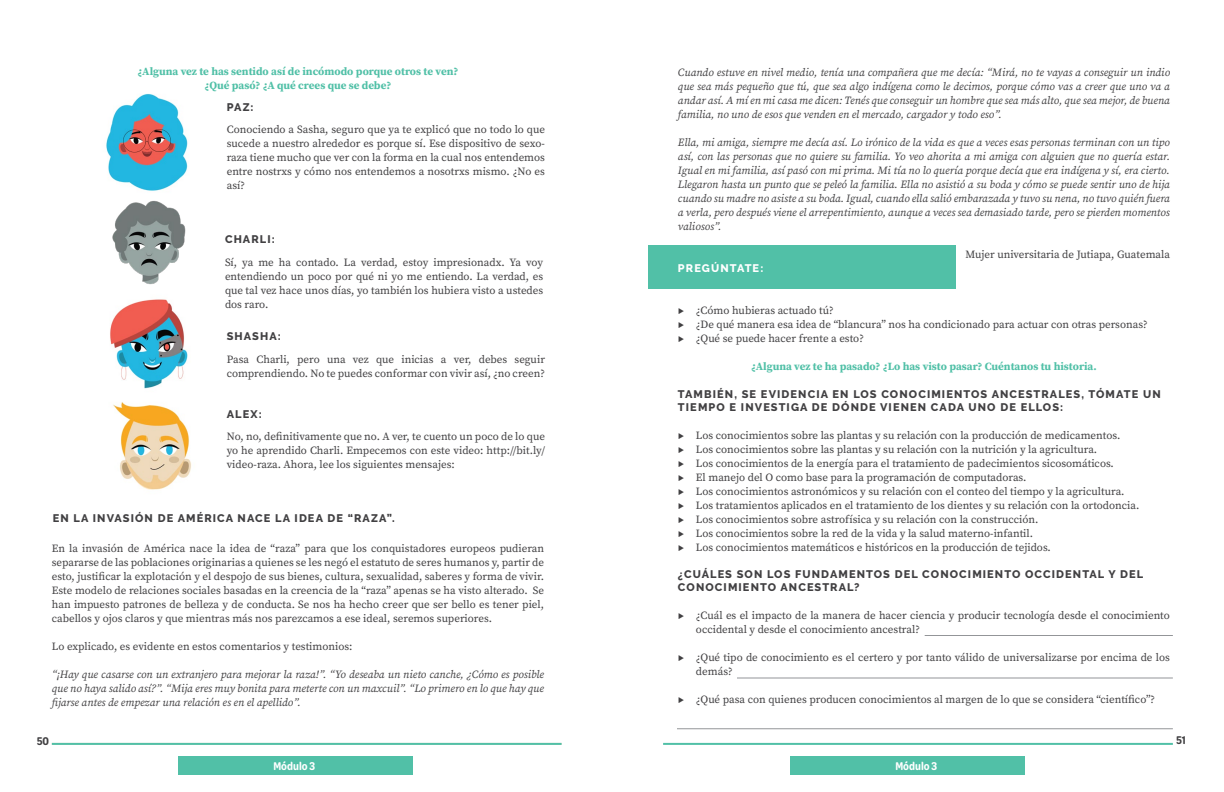
<style>
.page{position:relative;width:1224px;height:792px;background:#fff}
.page>*{position:absolute;margin:0;border:0;box-sizing:border-box;transform-origin:0 0}
.t1{font:600 12px "Omnes Cond";color:#fff}
.t2{font:600 12px "Omnes Cond";color:#414042}
.t3{font:11px/14px "Source Serif Pro";color:#414042}
.t4{font:italic 11px/14px "Source Serif Pro";color:#414042;text-align:justify}
.t5{font:800 11px/13.2px "Raleway";letter-spacing:.1em;color:#414042}
.t6{font:700 11px/14px "Source Serif Pro";color:#51c0a7;text-align:center}
.t7{font:800 11px "Raleway";letter-spacing:.1em;color:#fff}
</style>
<div class="page">
<img style="left:110px;top:299px;width:78px;height:90px">
<img style="left:106px;top:93px;width:82px;height:90px">
<img style="left:112px;top:183px;width:74px;height:102px">
<img style="left:113px;top:402px;width:79px;height:88px">
<hr style="left:52px;top:743px;width:510px;height:2px;background:#51c0a7">
<hr style="left:663px;top:743px;width:510px;height:2px;background:#51c0a7">
<div style="left:179px;top:756px;width:234px;height:19px;background:#51c0a7"></div>
<div style="left:791px;top:756px;width:234px;height:19px;background:#51c0a7"></div>
<div style="left:648px;top:245px;width:307px;height:43px;background:#51c0a7"></div>
<hr style="left:925px;top:635px;width:248px;height:1px;background:#939598">
<hr style="left:737px;top:678px;width:436px;height:1px;background:#939598">
<hr style="left:677px;top:728px;width:496px;height:1px;background:#939598">
<p class="t6" style="left:138px;top:65px;width:322px">¿Alguna vez te has sentido así de incómodo porque otros te ven? ¿Qué pasó? ¿A qué crees que se debe?</p>
<p class="t5" style="left:227px;top:100px;width:28px">PAZ:</p>
<p class="t3" style="left:227px;top:123px;width:320px;text-align:justify">Conociendo a Sasha, seguro que ya te explicó que no todo lo que sucede a nuestro alrededor es porque sí. Ese dispositivo de sexo&shy;raza tiene mucho que ver con la forma en la cual nos entendemos entre nostrxs y cómo nos entendemos a nosotrxs mismo. ¿No es así?</p>
<p class="t5" style="left:225px;top:233px;width:51px">CHARLI:</p>
<p class="t3" style="left:225px;top:255px;width:320px;text-align:justify">Sí, ya me ha contado. La verdad, estoy impresionadx. Ya voy entendiendo un poco por qué ni yo me entiendo. La verdad, es que tal vez hace unos días, yo también los hubiera visto a ustedes dos raro.</p>
<p class="t5" style="left:227px;top:330px;width:56px">SHASHA:</p>
<p class="t3" style="left:227px;top:352px;width:320px">Pasa Charli, pero una vez que inicias a ver, debes seguir comprendiendo. No te puedes conformar con vivir así, ¿no creen?</p>
<p class="t5" style="left:227px;top:407px;width:36px">ALEX:</p>
<p class="t3" style="left:227px;top:430px;width:320px;text-align:justify">No, no, definitivamente que no. A ver, te cuento un poco de lo que yo he aprendido Charli. Empecemos con este video: http://bit.ly/ video-raza. Ahora, lee los siguientes mensajes:</p>
<p class="t5" style="left:53px;top:512px;width:344px">EN LA INVASIÓN DE AMÉRICA NACE LA IDEA DE “RAZA”.</p>
<p class="t3" style="left:52px;top:541px;width:494px;text-align:justify">En la invasión de América nace la idea de “raza” para que los conquistadores europeos pudieran separarse de las poblaciones originarias a quienes se les negó el estatuto de seres humanos y, partir de esto, justificar la explotación y el despojo de sus bienes, cultura, sexualidad, saberes y forma de vivir.<br>Este modelo de relaciones sociales basadas en la creencia de la “raza” apenas se ha visto alterado. Se han impuesto patrones de belleza y de conducta. Se nos ha hecho creer que ser bello es tener piel, cabellos y ojos claros y que mientras más nos parezcamos a ese ideal, seremos superiores.</p>
<p class="t3" style="left:52px;top:639px;width:302px">Lo explicado, es evidente en estos comentarios y testimonios:</p>
<p class="t4" style="left:52px;top:667px;width:494px">“¡Hay que casarse con un extranjero para mejorar la raza!”. “Yo deseaba un nieto canche, ¿Cómo es posible que no haya salido así?”. “Mija eres muy bonita para meterte con un maxcuil”. “Lo primero en lo que hay que fijarse antes de empezar una relación es en el apellido”.</p>
<p class="t4" style="left:678px;top:66px;width:494px">Cuando estuve en nivel medio, tenía una compañera que me decía: “Mirá, no te vayas a conseguir un indio que sea más pequeño que tú, que sea algo indígena como le decimos, porque cómo vas a creer que uno va a andar así. A mí en mi casa me dicen: Tenés que conseguir un hombre que sea más alto, que sea mejor, de buena familia, no uno de esos que venden en el mercado, cargador y todo eso”.</p>
<p class="t4" style="left:678px;top:136px;width:494px">Ella, mi amiga, siempre me decía así. Lo irónico de la vida es que a veces esas personas terminan con un tipo así, con las personas que no quiere su familia. Yo veo ahorita a mi amiga con alguien que no quería estar.<br>Igual en mi familia, así pasó con mi prima. Mi tía no lo quería porque decía que era indígena y sí, era cierto.<br>Llegaron hasta un punto que se peleó la familia. Ella no asistió a su boda y cómo se puede sentir uno de hija cuando su madre no asiste a su boda. Igual, cuando ella salió embarazada y tuvo su nena, no tuvo quién fuera a verla, pero después viene el arrepentimiento, aunque a veces sea demasiado tarde, pero se pierden momentos valiosos”.</p>
<p class="t3" style="left:965px;top:248px;width:206px">Mujer universitaria de Jutiapa, Guatemala</p>
<p class="t7" style="left:678px;top:262px;width:87px">PREGÚNTATE:</p>
<p class="t3" style="left:678px;top:304px;width:471px">▶ ¿Cómo hubieras actuado tú?<br>▶ ¿De qué manera esa idea de “blancura” nos ha condicionado para actuar con otras personas? ▶ ¿Qué se puede hacer frente a esto?</p>
<p class="t6" style="left:751px;top:360px;width:347px">¿Alguna vez te ha pasado? ¿Lo has visto pasar? Cuéntanos tu historia.</p>
<p class="t5" style="left:678px;top:387px;width:484px">TAMBIÉN, SE EVIDENCIA EN LOS CONOCIMIENTOS ANCESTRALES, TÓMATE UN<br>TIEMPO E INVESTIGA DE DÓNDE VIENEN CADA UNO DE ELLOS:</p>
<p class="t3" style="left:678px;top:428px;width:463px">▶ Los conocimientos sobre las plantas y su relación con la producción de medicamentos.<br>▶ Los conocimientos sobre las plantas y su relación con la nutrición y la agricultura.<br>▶ Los conocimientos de la energía para el tratamiento de padecimientos sicosomáticos.<br>▶ El manejo del O como base para la programación de computadoras.<br>▶ Los conocimientos astronómicos y su relación con el conteo del tiempo y la agricultura.<br>▶ Los tratamientos aplicados en el tratamiento de los dientes y su relación con la ortodoncia. ▶ Los conocimientos sobre astrofísica y su relación con la construcción.<br>▶ Los conocimientos sobre la red de la vida y la salud materno-infantil.<br>▶ Los conocimientos matemáticos e históricos en la producción de tejidos.</p>
<p class="t5" style="left:678px;top:568px;width:467px">¿CUÁLES SON LOS FUNDAMENTOS DEL CONOCIMIENTO OCCIDENTAL Y DEL<br>CONOCIMIENTO ANCESTRAL?</p>
<p class="t3" style="left:696px;top:609px;width:475px;text-indent:-18px">▶ ¿Cuál es el impacto de la manera de hacer ciencia y producir tecnología desde el conocimiento occidental y desde el conocimiento ancestral?</p>
<p class="t3" style="left:696px;top:651px;width:475px;text-indent:-18px">▶ ¿Qué tipo de conocimiento es el certero y por tanto válido de universalizarse por encima de los demás?</p>
<p class="t3" style="left:678px;top:693px;width:479px">▶ ¿Qué pasa con quienes producen conocimientos al margen de lo que se considera “científico”?</p>
<p class="t2" style="left:37px;top:732px;width:14px">50</p>
<p class="t2" style="left:1176px;top:732px;width:11px">51</p>
<p class="t1" style="left:273px;top:758px;width:43px">Módulo 3</p>
<p class="t1" style="left:895px;top:758px;width:43px">Módulo 3</p>
</div>
